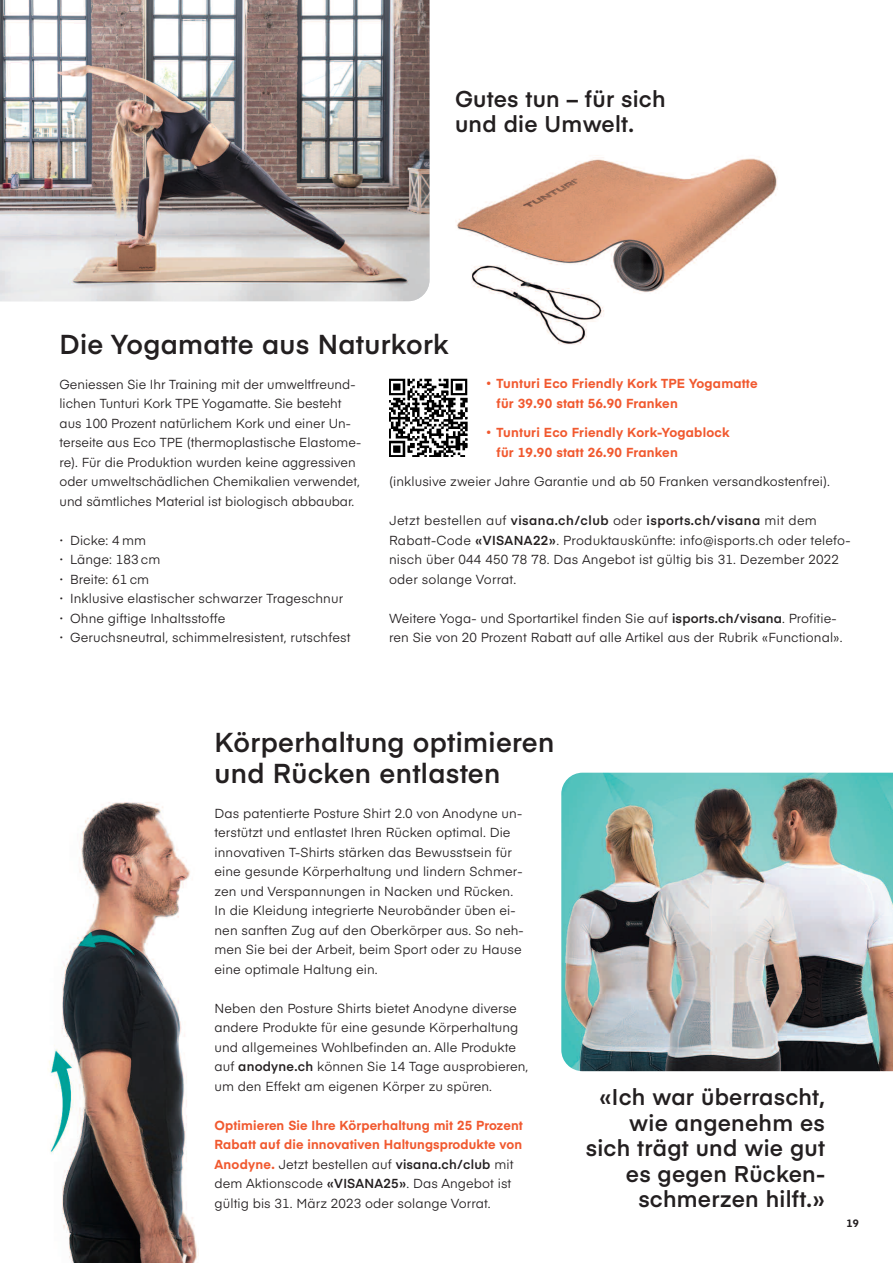
<style>
.page{position:relative;width:893px;height:1263px;background:#fff}
.page>*{position:absolute;margin:0;border:0;box-sizing:border-box;transform-origin:0 0}
.t1{font:600 27px/31.5px "Eina 03";letter-spacing:.01em;color:#231f20}
.t2{font:600 22.5px/25.5px "Eina 03";letter-spacing:.01em;color:#231f20;text-align:right}
.t3{font:12.9px/19.5px "Eina 03";letter-spacing:.005em;color:#231f20}
.t4{font:700 12.9px/19.5px "Eina 03";letter-spacing:.01em;color:#f1592f}
.t5{font:700 10.5px "Eina 03";color:#231f20}
.s1{font-size:18px}
.s2{font-size:18px;color:#fff}
.s3{font-weight:600}
.s4{font-weight:400;color:#231f20}
.s5{font-weight:600;color:#231f20}
</style>
<div class="page">
<img style="left:48px;top:802px;width:151px;height:461px">
<img style="left:561px;top:773px;width:332px;height:298px">
<img style="left:0;top:0;width:429px;height:301px">
<img style="left:455px;top:131px;width:334px;height:214px;border-radius:21px">
<img style="left:389px;top:379px;width:78px;height:78px">
<h2 class="t2" style="left:455px;top:88px;width:212px;text-align:left">Gutes tun – für sich und die Umwelt.</h2>
<h1 class="t1" style="left:60px;top:332px;width:390px">Die Yogamatte aus Naturkork</h1>
<p class="t3" style="left:60px;top:376px;width:303px">Geniessen Sie Ihr Training mit der umweltfreund&shy;lichen Tunturi Kork TPE Yogamatte. Sie besteht aus 100 Prozent natürlichem Kork und einer Un&shy;terseite aus Eco TPE (thermoplastische Elastome&shy;re). Für die Produktion wurden keine aggressiven oder umweltschädlichen Chemikalien verwendet, und sämtliches Material ist biologisch abbaubar.</p>
<p class="t3" style="left:60px;top:532px;width:292px"><span class="s1">·</span> Dicke: 4 mm<br><span class="s1">·</span> Länge: 183 cm<br><span class="s1">·</span> Breite: 61 cm<br><span class="s1">·</span> Inklusive elastischer schwarzer Trageschnur<br><span class="s1">·</span> Ohne giftige Inhaltsstoffe<br><span class="s1">·</span> Geruchsneutral, schimmelresistent, rutschfest</p>
<p class="t4" style="left:487px;top:375px;width:273px"><span class="s1">·</span> Tunturi Eco Friendly Kork TPE Yogamatte <span class="s2">·</span> für 39.90 statt 56.90 Franken</p>
<p class="t4" style="left:487px;top:424px;width:244px"><span class="s1">·</span> Tunturi Eco Friendly Kork-Yogablock <span class="s2">·</span> für 19.90 statt 26.90 Franken</p>
<p class="t3" style="left:389px;top:473px;width:442px">(inklusive zweier Jahre Garantie und ab 50 Franken versandkostenfrei).</p>
<p class="t3" style="left:389px;top:512px;width:463px">Jetzt bestellen auf <span class="s3">visana.ch/club</span> oder <span class="s3">isports.ch/visana</span> mit dem Rabatt-Code <span class="s3">«VISANA22»</span>. Produktauskünfte: info@isports.ch oder telefo&shy;nisch über 044 450 78 78. Das Angebot ist gültig bis 31. Dezember 2022 oder solange Vorrat.</p>
<p class="t3" style="left:389px;top:610px;width:455px">Weitere Yoga- und Sportartikel finden Sie auf <span class="s3">isports.ch/visana</span>. Profitie&shy;ren Sie von 20 Prozent Rabatt auf alle Artikel aus der Rubrik «Functional».</p>
<h1 class="t1" style="left:215px;top:729px;width:341px">Körperhaltung optimieren und Rücken entlasten</h1>
<p class="t3" style="left:214px;top:805px;width:311px">Das patentierte Posture Shirt 2.0 von Anodyne un&shy;terstützt und entlastet Ihren Rücken optimal. Die innovativen T-Shirts stärken das Bewusstsein für eine gesunde Körperhaltung und lindern Schmer&shy;zen und Verspannungen in Nacken und Rücken.<br>In die Kleidung integrierte Neurobänder üben ei&shy;nen sanften Zug auf den Oberkörper aus. So neh&shy;men Sie bei der Arbeit, beim Sport oder zu Hause eine optimale Haltung ein.</p>
<p class="t3" style="left:214px;top:1000px;width:315px">Neben den Posture Shirts bietet Anodyne diverse andere Produkte für eine gesunde Körperhaltung und allgemeines Wohlbefinden an. Alle Produkte auf <span class="s3">anodyne.ch</span> können Sie 14 Tage ausprobieren, um den Effekt am eigenen Körper zu spüren.</p>
<p class="t4" style="left:215px;top:1117px;width:310px">Optimieren Sie Ihre Körperhaltung mit 25 Prozent Rabatt auf die innovativen Haltungsprodukte von Anodyne. <span class="s4">Jetzt bestellen auf</span> <span class="s5">visana.ch/club</span> <span class="s4">mit dem Aktionscode</span> <span class="s5">«VISANA25»</span><span class="s4">. Das Angebot ist gültig bis 31. März 2023 oder solange Vorrat.</span></p>
<h2 class="t2" style="left:586px;top:1086px;width:241px">«Ich war überrascht, wie angenehm es sich trägt und wie gut es gegen Rücken&shy;schmerzen hilft.»</h2>
<p class="t5" style="left:846px;top:1220px;width:14px">19</p>
</div>
